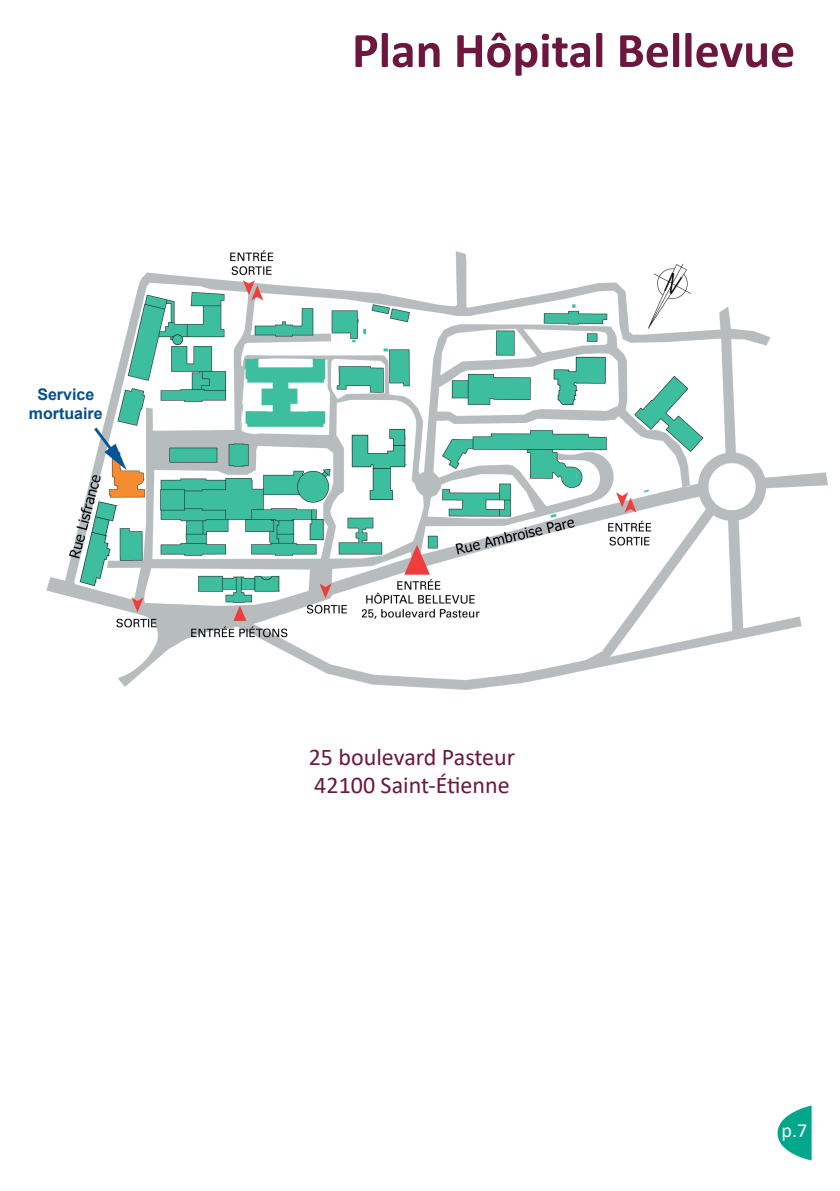
<style>
.page{position:relative;width:840px;height:1191px;background:#fff}
.page>*{position:absolute;margin:0;border:0;box-sizing:border-box;transform-origin:0 0}
.t1{font:700 50px "Calibri";color:#6d163e}
.t2{font:24px/28.8px "Calibri";color:#6d163e}
.t3{font:20px "Calibri";color:#fff}
.t4{font:700 16px/19.2px "Arial";color:#064f8e;text-align:center}
</style>
<div class="page">
<img style="left:46px;top:251px;width:780px;height:438px">
<svg style="left:777px;top:1105px;width:34px;height:55px"></svg>
<div style="left:28px;top:388px;width:75px;height:38px;background:#fff"></div>
<p class="t4" style="left:29px;top:384px;width:75px">Service mortuaire</p>
<h1 class="t1" style="left:352px;top:15px;width:444px">Plan Hôpital Bellevue</h1>
<p class="t2" style="left:308px;top:741px;width:208px">25 boulevard Pasteur<br>42100 Saint-Étienne</p>
<p class="t3" style="left:781px;top:1116px;width:27px">p.7</p>
</div>
